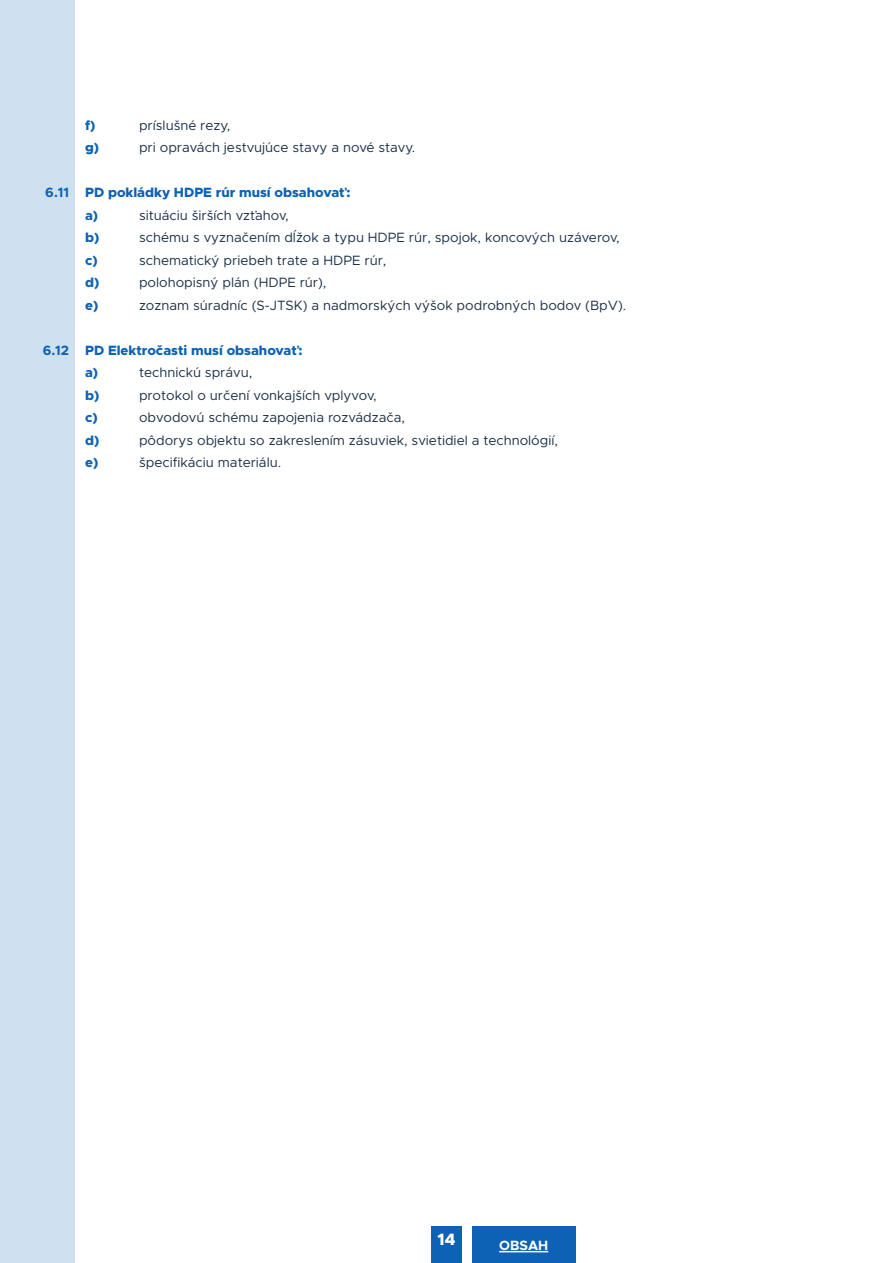
<style>
.page{position:relative;width:893px;height:1263px;background:#fff}
.page>*{position:absolute;margin:0;border:0;box-sizing:border-box;transform-origin:0 0}
.t1{font:800 16.5px "Metropolis";color:#fff}
.t2{font:13.5px "Metropolis";color:#1b2f48}
.t3{font:800 13.5px/22.5px "Metropolis";color:#0d62b5}
.t4{font:700 13.5px "Metropolis";color:#0d62b5}
.t5{font:700 13.5px "Metropolis";color:#fff}
</style>
<div class="page">
<div style="left:431px;top:1226px;width:31px;height:37px;background:#0d62b5"></div>
<div style="left:0;top:0;width:75px;height:1263px;background:#cfe0f0"></div>
<div style="left:472px;top:1226px;width:103px;height:37px;background:#0d62b5"></div>
<hr style="left:499px;top:1251px;width:49px;height:1px;background:#fff">
<p class="t4" style="left:45px;top:184px;width:25px">6.11</p>
<p class="t4" style="left:43px;top:342px;width:28px">6.12</p>
<p class="t3" style="left:85px;top:114px;width:12px">f)</p>
<p class="t2" style="left:139px;top:117px;width:93px">príslušné rezy,</p>
<p class="t3" style="left:85px;top:136px;width:16px">g)</p>
<p class="t2" style="left:139px;top:139px;width:278px">pri opravách jestvujúce stavy a nové stavy.</p>
<p class="t3" style="left:85px;top:181px;width:267px">PD pokládky HDPE rúr musí obsahovať : a)</p>
<p class="t2" style="left:139px;top:207px;width:151px">situáciu širších vzťahov,</p>
<p class="t3" style="left:85px;top:226px;width:16px">b)</p>
<p class="t2" style="left:139px;top:229px;width:482px">schému s vyznačením dĺžok a typu HDPE rúr, spojok, koncových uzáverov,</p>
<p class="t3" style="left:85px;top:249px;width:14px">c)</p>
<p class="t2" style="left:139px;top:252px;width:249px">schematický priebeh trate a HDPE rúr,</p>
<p class="t3" style="left:85px;top:271px;width:16px">d)</p>
<p class="t2" style="left:139px;top:274px;width:189px">polohopisný plán (HDPE rúr),</p>
<p class="t3" style="left:85px;top:294px;width:15px">e)</p>
<p class="t2" style="left:139px;top:297px;width:489px">zoznam súradníc (S-JTSK) a nadmorských výšok podrobných bodov (BpV).</p>
<p class="t3" style="left:85px;top:339px;width:219px">PD Elektročasti musí obsahovať : a)</p>
<p class="t2" style="left:139px;top:364px;width:115px">technickú správu,</p>
<p class="t3" style="left:85px;top:384px;width:16px">b)</p>
<p class="t2" style="left:139px;top:387px;width:239px">protokol o určení vonkajších vplyvov,</p>
<p class="t3" style="left:85px;top:406px;width:14px">c)</p>
<p class="t2" style="left:139px;top:409px;width:268px">obvodovú schému zapojenia rozvádzača,</p>
<p class="t3" style="left:85px;top:429px;width:16px">d)</p>
<p class="t2" style="left:139px;top:432px;width:420px">pôdorys objektu so zakreslením zásuviek, svietidiel a technológií,</p>
<p class="t3" style="left:85px;top:451px;width:15px">e)</p>
<p class="t2" style="left:139px;top:454px;width:144px">špecifikáciu materiálu.</p>
<p class="t1" style="left:437px;top:1229px;width:20px">14</p>
<p class="t5" style="left:499px;top:1237px;width:51px">OBSAH</p>
</div>
